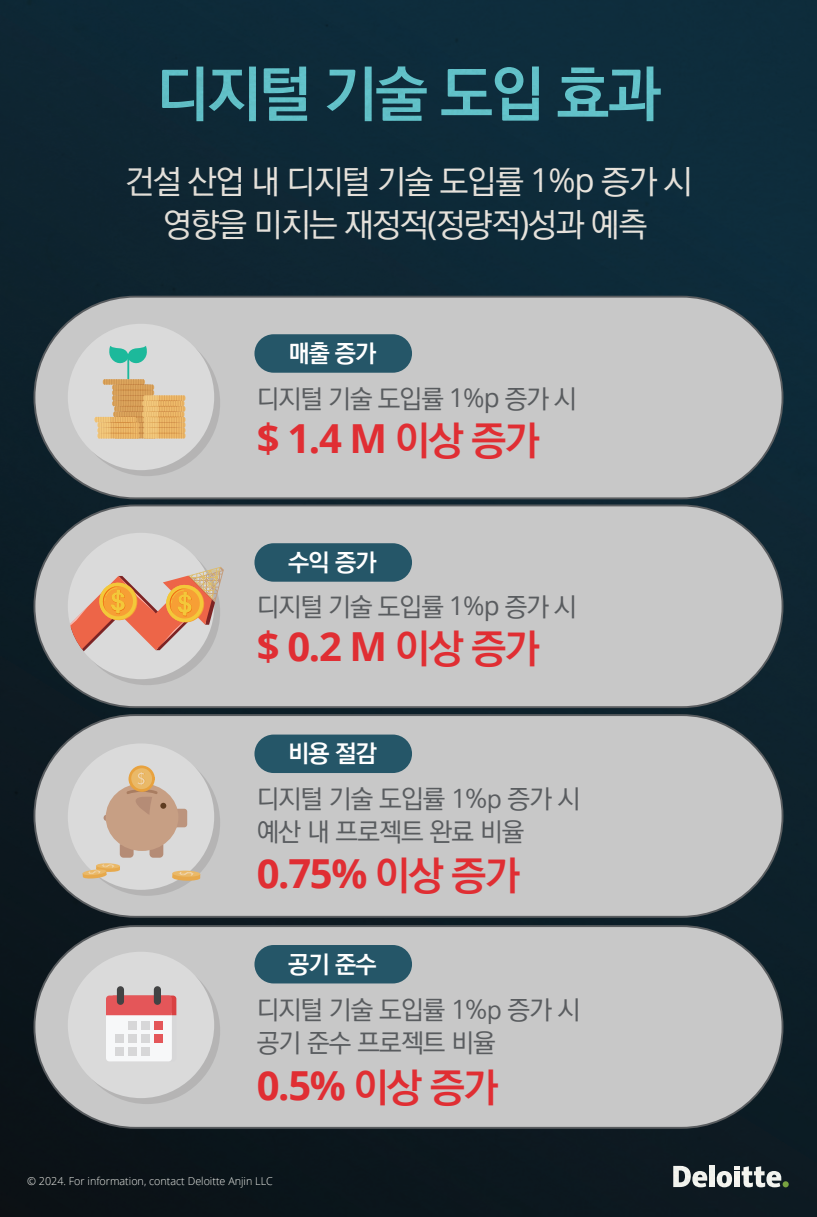
<style>
.page{position:relative;width:817px;height:1217px;background:#fff}
.page>*{position:absolute;margin:0;border:0;box-sizing:border-box;transform-origin:0 0}
.t1{font:700 61px "Ko Pub World Dotum";letter-spacing:-.035em;color:#66c9d4}
.t2{font:700 40px "Open Sans";color:#e02e33}
.t3{font:500 33px/43px "Ko Pub World Dotum";letter-spacing:-.035em;color:#f0ebe8;text-align:center}
.t4{font:500 26px/33px "Ko Pub World Dotum";letter-spacing:-.035em;color:#595c5f}
.t5{font:700 24.3px "Ko Pub World Dotum";letter-spacing:-.035em;color:#fff}
.t6{font:300 10.8px "Open Sans";color:#fff}
.s1{font-family:"Open Sans";font-weight:400}
.s2{font-family:"Ko Pub World Dotum"}
</style>
<div class="page">
<img style="left:0;top:0;width:816px;height:1216px">
<div style="left:34px;top:296px;width:748px;height:202px;background:#c8c8c8;border-radius:101px"></div>
<div style="left:33px;top:295px;width:750px;height:204px;border:2px solid #595c5f;border-radius:101px"></div>
<div style="left:34px;top:505px;width:748px;height:202px;background:#c8c8c8;border-radius:101px"></div>
<div style="left:33px;top:504px;width:750px;height:204px;border:2px solid #595c5f;border-radius:101px"></div>
<div style="left:34px;top:715px;width:748px;height:201px;background:#c8c8c8;border-radius:101px"></div>
<div style="left:33px;top:714px;width:750px;height:203px;border:2px solid #595c5f;border-radius:101px"></div>
<div style="left:34px;top:925px;width:748px;height:202px;background:#c8c8c8;border-radius:101px"></div>
<div style="left:33px;top:924px;width:750px;height:204px;border:2px solid #595c5f;border-radius:101px"></div>
<div style="left:254px;top:334px;width:158px;height:38px;background:#255668;border-radius:19px"></div>
<div style="left:74px;top:330px;width:146px;height:146px;background:#b5b4b4;border-radius:50%"></div>
<div style="left:68px;top:324px;width:146px;height:146px;background:#dadada;border-radius:50%"></div>
<div style="left:254px;top:543px;width:158px;height:38px;background:#255668;border-radius:19px"></div>
<div style="left:74px;top:538px;width:146px;height:147px;background:#b5b4b4;border-radius:50%"></div>
<div style="left:68px;top:532px;width:146px;height:147px;background:#dadada;border-radius:50%"></div>
<div style="left:254px;top:734px;width:158px;height:38px;background:#255668;border-radius:19px"></div>
<svg style="left:74px;top:749px;width:146px;height:146px"></svg>
<div style="left:68px;top:743px;width:146px;height:146px;background:#dadada;border-radius:50%"></div>
<div style="left:254px;top:944px;width:158px;height:39px;background:#255668;border-radius:19px"></div>
<svg style="left:74px;top:957px;width:146px;height:146px"></svg>
<div style="left:68px;top:951px;width:146px;height:146px;background:#dadada;border-radius:50%"></div>
<hr style="left:127px;top:355px;width:2px;height:24px;background:#1cb99b">
<svg style="left:109px;top:346px;width:38px;height:20px"></svg>
<svg style="left:94px;top:379px;width:91px;height:59px"></svg>
<svg style="left:68px;top:566px;width:156px;height:94px"></svg>
<svg style="left:96px;top:862px;width:24px;height:6px"></svg>
<svg style="left:82px;top:864px;width:38px;height:14px"></svg>
<div style="left:172px;top:874px;width:28px;height:6px;background:#e7a94c;border-radius:50%"></div>
<svg style="left:172px;top:870px;width:28px;height:6px"></svg>
<svg style="left:172px;top:871px;width:28px;height:6px"></svg>
<div style="left:170px;top:808px;width:17px;height:19px;background:#bc947d;border-radius:3px"></div>
<svg style="left:120px;top:844px;width:13px;height:13px"></svg>
<svg style="left:149px;top:844px;width:14px;height:13px"></svg>
<div style="left:106px;top:783px;width:72px;height:67px;background:#c79f84;border-radius:50%"></div>
<svg style="left:126px;top:765px;width:40px;height:49px"></svg>
<svg style="left:106px;top:995px;width:70px;height:66px;background:#ecbcbe"></svg>
<div style="left:128px;top:1021px;width:8px;height:8px;background:#d7d7d8"></div>
<div style="left:141px;top:1021px;width:9px;height:8px;background:#d7d7d8"></div>
<div style="left:155px;top:1021px;width:8px;height:8px;background:#e45659"></div>
<div style="left:115px;top:1034px;width:8px;height:8px;background:#d7d7d8"></div>
<div style="left:128px;top:1034px;width:8px;height:8px;background:#d7d7d8"></div>
<div style="left:141px;top:1034px;width:9px;height:8px;background:#d7d7d8"></div>
<div style="left:141px;top:1046px;width:9px;height:8px;background:#d7d7d8"></div>
<div style="left:155px;top:1034px;width:8px;height:8px;background:#e45659"></div>
<div style="left:115px;top:1046px;width:8px;height:8px;background:#d7d7d8"></div>
<div style="left:128px;top:1046px;width:8px;height:8px;background:#d7d7d8"></div>
<div style="left:117px;top:985px;width:7px;height:19px;background:#424344;border-radius:4px"></div>
<div style="left:154px;top:985px;width:7px;height:19px;background:#424344;border-radius:4px"></div>
<h1 class="t1" style="left:156px;top:50px;width:506px">디지털 기술 도입 효과</h1>
<p class="t3" style="left:125px;top:162px;width:568px">건설 산업 내 디지털 기술 도입률 <span class="s1">1%p</span> 증가 시 영향을 미치는 재정적<span class="s1">(</span>정량적<span class="s1">)</span>성과 예측</p>
<p class="t5" style="left:288px;top:336px;width:89px">매출 증가</p>
<p class="t4" style="left:257px;top:383px;width:321px">디지털 기술 도입률 <span class="s1">1%p</span> 증가 시</p>
<h2 class="t2" style="left:257px;top:422px;width:284px">$ 1.4 M <span class="s2">이상 증가</span></h2>
<p class="t5" style="left:288px;top:544px;width:90px">수익 증가</p>
<p class="t4" style="left:257px;top:591px;width:321px">디지털 기술 도입률 <span class="s1">1%p</span> 증가 시</p>
<h2 class="t2" style="left:257px;top:630px;width:284px">$ 0.2 M <span class="s2">이상 증가</span></h2>
<p class="t5" style="left:288px;top:736px;width:90px">비용 절감</p>
<p class="t4" style="left:257px;top:783px;width:325px">디지털 기술 도입률 1%p 증가 시 예산 내 프로젝트 완료 비율</p>
<h2 class="t2" style="left:257px;top:857px;width:265px">0.75% <span class="s2">이상 증가</span></h2>
<p class="t5" style="left:288px;top:946px;width:90px">공기 준수</p>
<p class="t4" style="left:257px;top:994px;width:325px">디지털 기술 도입률 1%p 증가 시 공기 준수 프로젝트 비율</p>
<h2 class="t2" style="left:257px;top:1068px;width:243px">0.5% <span class="s2">이상 증가</span></h2>
<p class="t6" style="left:27px;top:1176px;width:247px">© 2024. For information, contact Deloitte Anjin LLC</p>
</div>
